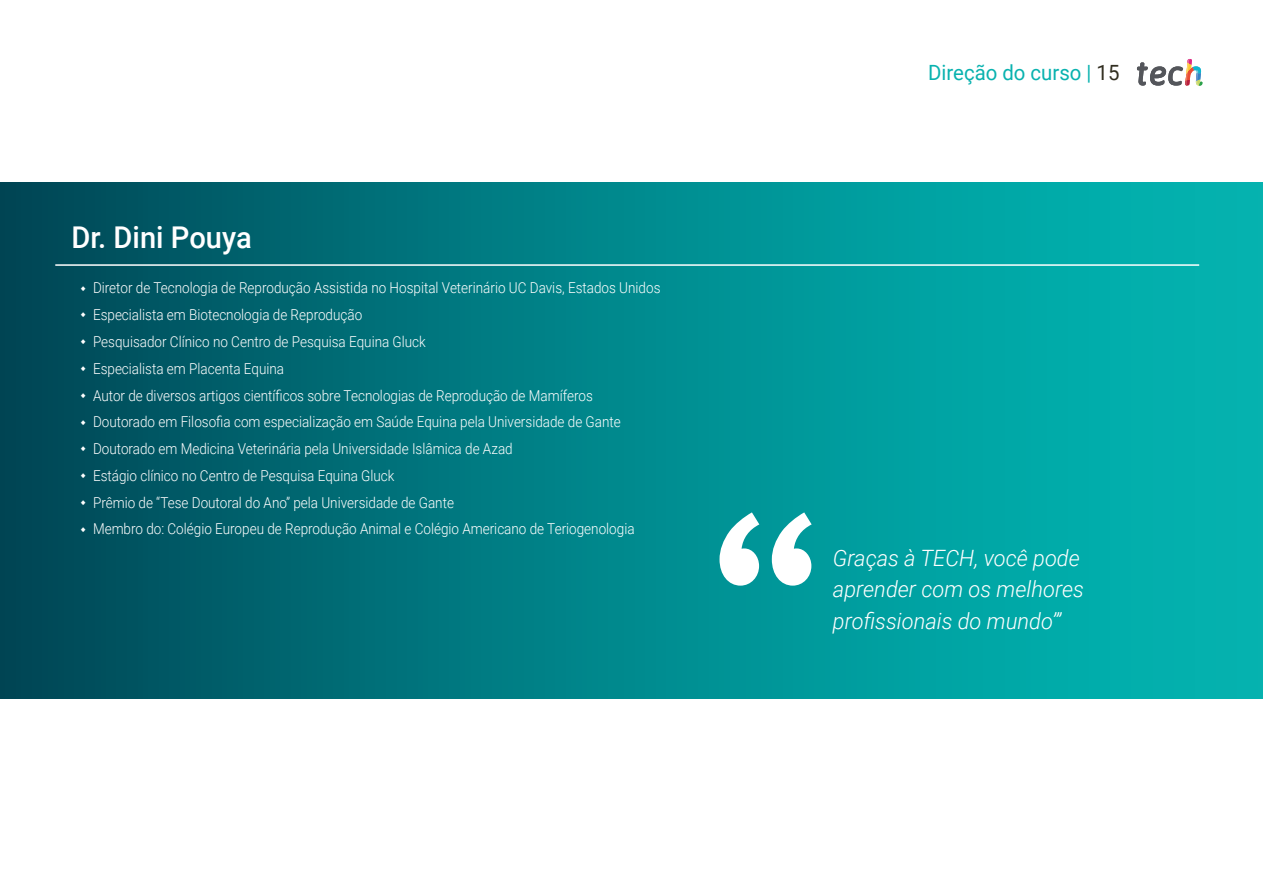
<style>
.page{position:relative;width:1263px;height:893px;background:#fff}
.page>*{position:absolute;margin:0;border:0;box-sizing:border-box;transform-origin:0 0}
.t1{font:500 30px "Roboto";color:#fff}
.t2{font:italic 300 22.5px/31.5px "Roboto";color:#fff}
.t3{font:21px "Roboto";color:#09b2af}
.t4{font:300 15px/26.7px "Roboto";color:#fff;scale:.9 1}
.s1{color:#312e20}
</style>
<div class="page">
<div style="left:0;top:182px;width:1263px;height:516px;background:linear-gradient(to right,#004c5a,#01bfba)"></div>
<hr style="left:55px;top:264px;width:1144px;height:2px;background:#fff">
<svg style="left:719px;top:512px;width:93px;height:74px"></svg>
<svg style="left:1137px;top:59px;width:65px;height:27px"></svg>
<svg style="left:81px;top:286px;width:5px;height:5px"></svg>
<svg style="left:81px;top:313px;width:5px;height:5px"></svg>
<svg style="left:81px;top:339px;width:5px;height:5px"></svg>
<svg style="left:81px;top:366px;width:5px;height:5px"></svg>
<svg style="left:81px;top:393px;width:5px;height:5px"></svg>
<svg style="left:81px;top:420px;width:5px;height:5px"></svg>
<svg style="left:81px;top:446px;width:5px;height:5px"></svg>
<svg style="left:81px;top:473px;width:5px;height:5px"></svg>
<svg style="left:81px;top:500px;width:5px;height:5px"></svg>
<svg style="left:81px;top:527px;width:5px;height:5px"></svg>
<h1 class="t1" style="left:71px;top:216px;width:182px">Dr. Dini Pouya</h1>
<p class="t4" style="left:93px;top:274px;width:632px">Diretor de Tecnologia de Reprodução Assistida no Hospital Veterinário UC Davis, Estados Unidos Especialista em Biotecnologia de Reprodução<br>Pesquisador Clínico no Centro de Pesquisa Equina Gluck<br>Especialista em Placenta Equina<br>Autor de diversos artigos científicos sobre Tecnologias de Reprodução de Mamíferos<br>Doutorado em Filosofia com especialização em Saúde Equina pela Universidade de Gante Doutorado em Medicina Veterinária pela Universidade Islâmica de Azad<br>Estágio clínico no Centro de Pesquisa Equina Gluck<br>Prêmio de “Tese Doutoral do Ano” pela Universidade de Gante<br>Membro do: Colégio Europeu de Reprodução Animal e Colégio Americano de Teriogenologia</p>
<h3 class="t3" style="left:928px;top:57px;width:193px">Direção do curso | <span class="s1">15</span></h3>
<h2 class="t2" style="left:833px;top:541px;width:252px">Graças à TECH, você pode aprender com os melhores profissionais do mundo’”</h2>
</div>
